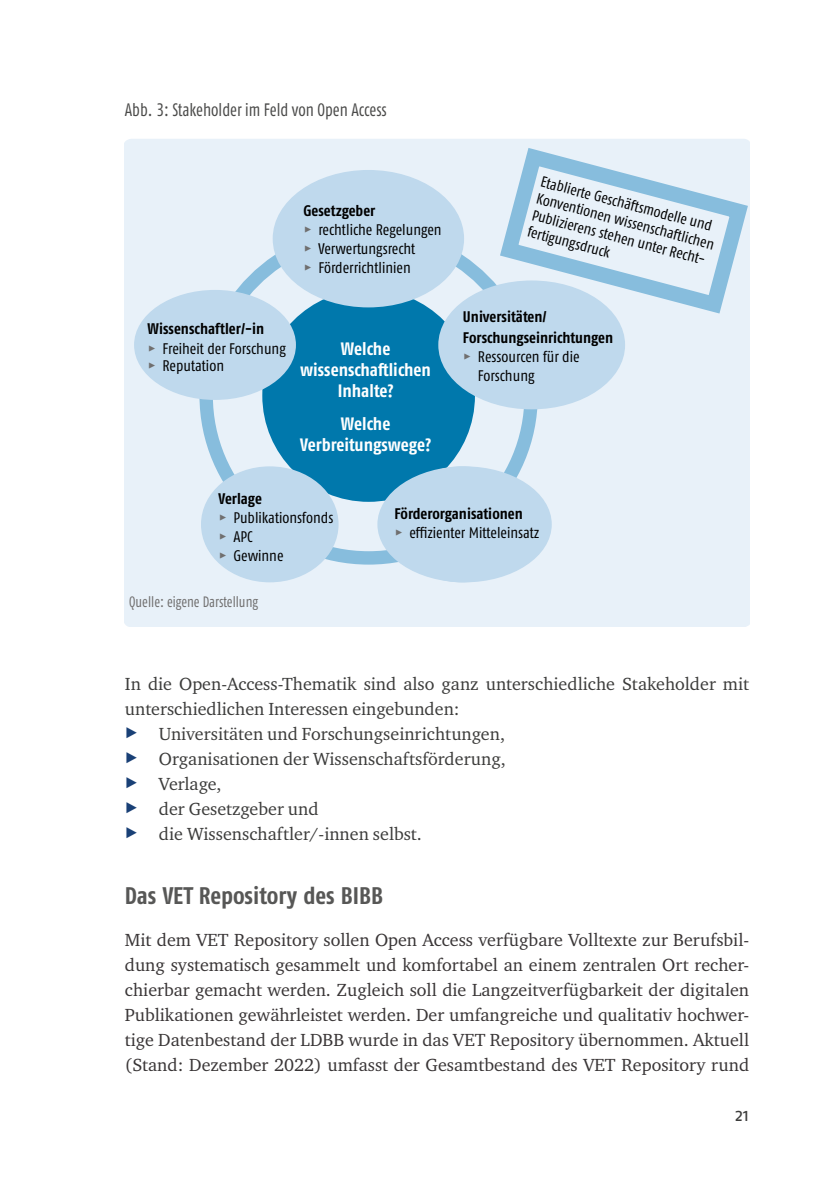
<style>
.page{position:relative;width:840px;height:1191px;background:#fff}
.page>*{position:absolute;margin:0;border:0;box-sizing:border-box;transform-origin:0 0}
.id231{font:700 condensed 24px "Fago Pro";color:#575756}
.id223{font:18px/25px "Charter ITC Pro";color:#393536;text-align:justify}
.id223-2{font:18px/25px "Charter ITC Pro";color:#3c3c3b}
.t1{font:700 condensed 18px/21px "Fago Pro";color:#fff;text-align:center}
.t2{font:condensed 18px "Fago Pro";color:#4a4a49;scale:.9 1}
.t3{font:18px "Fago Pro";color:#3c3c3b}
.t4{font:condensed 15.4px/19px "Fago Pro";letter-spacing:-.005em;color:#000}
.t5{font:700 condensed 15.4px/21px "Fago Pro";color:#000}
.t6{font:condensed 15px/17.2px "Fago Pro";color:#000}
.t7{font:condensed 15px "Fago Pro";color:#706f6f;scale:.9 1}
.s1{font-weight:700}
.s2{font-family:"Fago Pro";font-size:20px;color:#194076}
</style>
<div class="page">
<div style="left:125px;top:139px;width:623px;height:487px;background:#e8f1f9"></div>
<div style="left:262px;top:289px;width:212px;height:213px;background:#0078ac;border-radius:50%"></div>
<div style="left:134px;top:290px;width:162px;height:110px;background:#bfd9ed;border-radius:50%"></div>
<div style="left:272px;top:170px;width:192px;height:137px;background:#bfd9ed;border-radius:50%"></div>
<div style="left:438px;top:280px;width:186px;height:129px;background:#bfd9ed;border-radius:50%"></div>
<div style="left:377px;top:466px;width:174px;height:116px;background:#bfd9ed;border-radius:50%"></div>
<div style="left:201px;top:466px;width:137px;height:116px;background:#bfd9ed;border-radius:50%"></div>
<svg style="left:490px;top:139px;width:258px;height:184px;background:#d1e4f2"></svg>
<p class="t2" style="left:125px;top:99px;width:292px">Abb. 3: Stakeholder im Feld von Open Access</p>
<p class="t4" style="left:303px;top:201px;width:140px"><span class="s1">Gesetzgeber<br></span><sup>˘</sup> rechtliche Regelungen <sup>˘</sup> Verwertungsrecht<br><sup>˘</sup> Förderrichtlinien</p>
<p class="t4" style="left:147px;top:318px;width:140px;line-height:20.4px"><span class="s1">Wissenschaftler/-in<br></span><sup>˘˘</sup> Freiheit der Forschung</p>
<p class="t4" style="left:147px;top:356px;width:78px"><sup>˘˘</sup> Reputation</p>
<p class="t1" style="left:300px;top:338px;width:132px">Welche wissenschaftlichen<br>Inhalte?</p>
<p class="t1" style="left:300px;top:413px;width:132px">Welche<br>Verbreitungswege?</p>
<p class="t6" style="left:543px;top:172px;width:185px;rotate:15deg">Etablierte Geschäft smodelle und<br>Konventionen wissenschaft lichen<br>Publizierens stehen unter Recht&shy;fertigungsdruck</p>
<p class="t5" style="left:462px;top:306px;width:152px">Universitäten/<br>Forschungseinrichtungen</p>
<p class="t4" style="left:477px;top:347px;width:103px;text-indent:-15px"><sup>˘</sup> Ressourcen für die<br>Forschung</p>
<p class="t4" style="left:218px;top:489px;width:116px"><span class="s1">Verlage<br></span><sup>˘</sup> Publikationsfonds <sup>˘</sup> APC<br><sup>˘</sup> Gewinne</p>
<p class="t7" style="left:129px;top:593px;width:145px">Quelle: eigene Darstellung</p>
<p class="t4" style="left:394px;top:504px;width:147px"><span class="s1">Förderorganisationen<br></span><sup>˘</sup> effizienter Mitteleinsatz</p>
<p class="id223-2" style="left:125px;top:670px;width:625px">In die Open-Access-Thematik sind also ganz unterschiedliche Stakeholder mit unterschiedlichen Interessen eingebunden:</p>
<p class="id223-2" style="left:125px;top:720px;width:381px"><span class="s2">▶</span> Universitäten und Forschungseinrichtungen,</p>
<p class="id223-2" style="left:125px;top:745px;width:382px"><span class="s2">▶</span> Organisationen der Wissenschaftsförderung,</p>
<p class="id223-2" style="left:125px;top:770px;width:98px"><span class="s2">▶</span> Verlage,</p>
<p class="id223-2" style="left:125px;top:795px;width:195px"><span class="s2">▶</span> der Gesetzgeber und</p>
<p class="id223-2" style="left:125px;top:820px;width:298px"><span class="s2">▶</span> die Wissenschaftler/-innen selbst.</p>
<h2 class="id231" style="left:125px;top:881px;width:260px">Das VET Repository des BIBB</h2>
<p class="id223" style="left:125px;top:926px;width:625px">Mit dem VET Repository sollen Open Access verfügbare Volltexte zur Berufsbil&shy;dung systematisch gesammelt und komfortabel an einem zentralen Ort recher&shy;chierbar gemacht werden. Zugleich soll die Langzeitverfügbarkeit der digitalen Publikationen gewährleistet werden. Der umfangreiche und qualitativ hochwer&shy;tige Datenbestand der LDBB wurde in das VET Repository übernommen. Aktuell (Stand: Dezember 2022) umfasst der Gesamtbestand des VET Repository rund</p>
<p class="t3" style="left:734px;top:1103px;width:16px">21</p>
</div>
